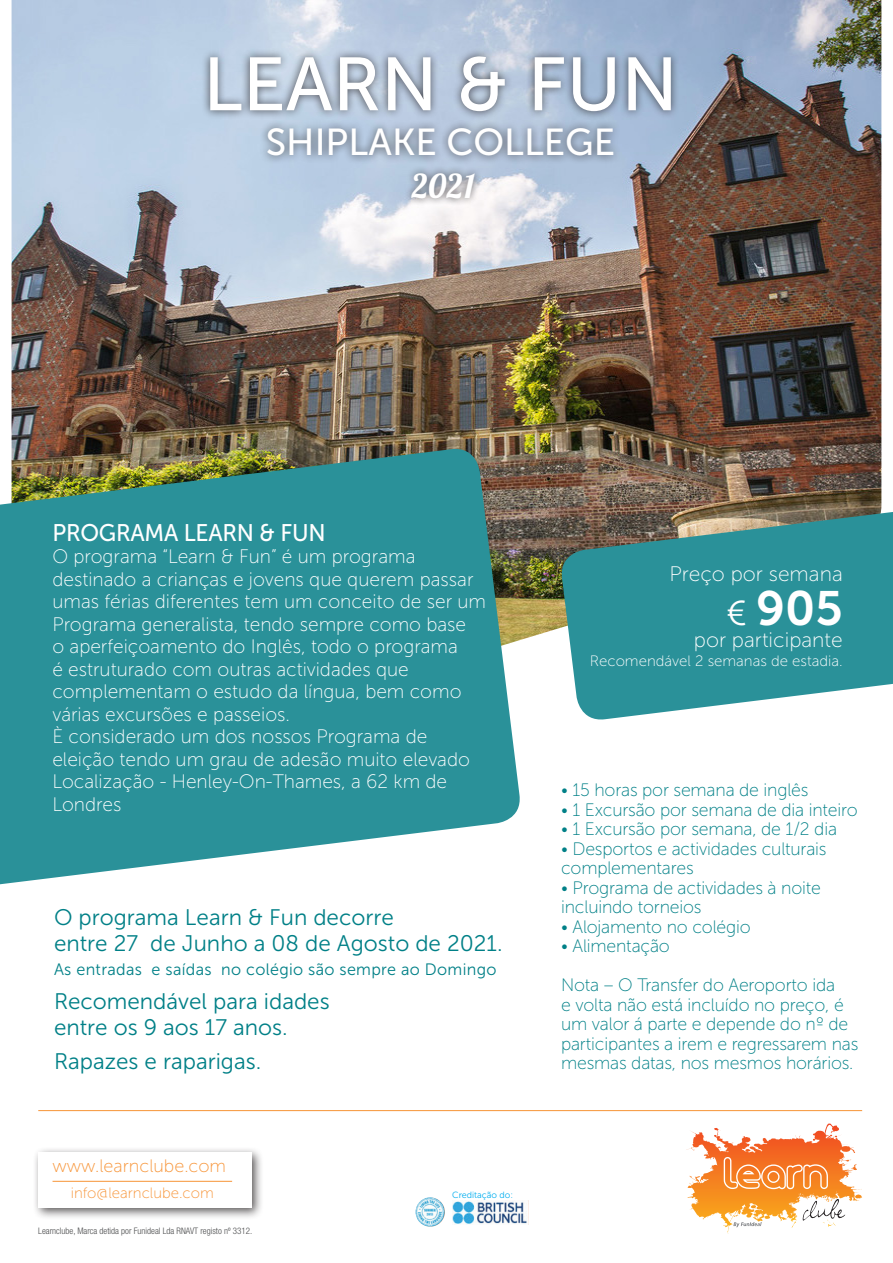
<style>
.page{position:relative;width:893px;height:1263px;background:#fff}
.page>*{position:absolute;margin:0;border:0;box-sizing:border-box;transform-origin:0 0}
.t1{font:75px "Museo Sans 500";color:#fff}
.t2{font:48px "Museo Sans 700";color:#fff}
.t3{font:37.5px "Museo Sans 500";color:#fff}
.t4{font:33px "Lobster 1.3";color:#fff}
.t5{font:24px "Museo Sans 500";letter-spacing:-.01em;color:#fff;scale:.95 1}
.t6{font:22.5px "Museo Sans 300";color:#008087}
.t7{font:21px "Museo Sans 100";color:#fff}
.t8{font:19.5px/22.5px "Museo Sans 100";color:#fff}
.t9{font:18px/19.5px "Museo Sans 100";letter-spacing:-.01em;color:#008087}
.t10{font:18px "Museo Sans 100";color:#f79437}
.t11{font:16.5px "Museo Sans 300";letter-spacing:.02em;color:#008087}
.t12{font:15px "Museo Sans 100";color:#fff}
.t13{font:15px "Museo Sans 100";color:#f79437}
.t14{font:300 condensed 9px "Helvetica Neue";color:#4b4c4d}
.t15{font:9px "Museo Sans 300";color:#00aeef}
.s1{font-family:"Museo Sans 300";font-size:34.5px}
</style>
<div class="page">
<img style="left:12px;top:0;width:869px;height:639px">
<div style="left:201px;top:47px;width:479px;height:118px;background:#231f20;opacity:.75"></div>
<svg style="left:805px;top:1124px;width:29px;height:19px"></svg>
<svg style="left:723px;top:1156px;width:106px;height:34px;background:#f59149"></svg>
<svg style="left:790px;top:1198px;width:55px;height:29px"></svg>
<svg style="left:733px;top:1222px;width:29px;height:5px"></svg>
<div style="left:32px;top:1147px;width:232px;height:73px;background:#231f20;opacity:.75"></div>
<div style="left:38px;top:1153px;width:214px;height:55px;background:#fff"></div>
<hr style="left:53px;top:1181px;width:179px;height:1px;background:#f79437">
<img style="left:416px;top:1197px;width:29px;height:30px;border-radius:15px">
<img style="left:452px;top:1200px;width:75px;height:24px">
<svg style="left:0;top:446px;width:523px;height:439px;background:#43979a"></svg>
<svg style="left:559px;top:507px;width:334px;height:213px;background:#49979a"></svg>
<hr style="left:38px;top:1110px;width:824px;height:1px;background:#f79437">
<div style="left:404px;top:165px;width:78px;height:41px;background:#231f20;opacity:.75"></div>
<p class="t1" style="left:203px;top:43px;width:476px">LEARN &amp; FUN</p>
<p class="t3" style="left:266px;top:122px;width:351px">SHIPLAKE COLLEGE</p>
<p class="t4" style="left:412px;top:165px;width:64px">2021</p>
<p class="t5" style="left:52px;top:519px;width:289px">PROGRAMA LEARN &amp; FUN</p>
<p class="t8" style="left:52px;top:545px;width:435px">O programa “Learn &amp; Fun” é um programa destinado a crianças e jovens que querem passar umas férias diferentes tem um conceito de ser um Programa generalista, tendo sempre como base<br>o aperfeiçoamento do Inglês, todo o programa<br>é estruturado com outras actividades que complementam o estudo da língua, bem como várias excursões e passeios.</p>
<p class="t8" style="left:52px;top:725px;width:419px">È considerado um dos nossos Programa de eleição tendo um grau de adesão muito elevado</p>
<p class="t8" style="left:52px;top:770px;width:396px">Localização - Henley-On-Thames, a 62 km de<br>Londres</p>
<p class="t6" style="left:54px;top:905px;width:341px">O programa Learn &amp; Fun decorre</p>
<p class="t6" style="left:54px;top:931px;width:450px">entre 27 de Junho a 08 de Agosto de 2021.</p>
<p class="t11" style="left:54px;top:960px;width:444px">As entradas e saídas no colégio são sempre ao Domingo</p>
<p class="t6" style="left:54px;top:989px;width:277px">Recomendável para idades</p>
<p class="t6" style="left:54px;top:1015px;width:235px">entre os 9 aos 17 anos.</p>
<p class="t6" style="left:54px;top:1049px;width:209px">Rapazes e raparigas.</p>
<p class="t10" style="left:53px;top:1156px;width:175px">www.learnclube.com</p>
<p class="t13" style="left:71px;top:1184px;width:145px">info@learnclube.com</p>
<p class="t14" style="left:38px;top:1225px;width:215px">Learnclube, Marca detida por Funideal Lda RNAVT registo nº 3312.</p>
<p class="t15" style="left:452px;top:1190px;width:62px">Creditação do:</p>
<p class="t7" style="left:669px;top:562px;width:175px">Preço por semana</p>
<p class="t2" style="left:727px;top:582px;width:118px"><span class="s1">€</span> 905</p>
<p class="t7" style="left:694px;top:629px;width:150px">por participante</p>
<p class="t12" style="left:590px;top:652px;width:254px">Recomendável 2 semanas de estadia.</p>
<p class="t9" style="left:561px;top:780px;width:249px">• 15 horas por semana de inglês</p>
<p class="t9" style="left:561px;top:800px;width:298px">• 1 Excursão por semana de dia inteiro</p>
<p class="t9" style="left:561px;top:819px;width:277px">• 1 Excursão por semana, de 1/2 dia</p>
<p class="t9" style="left:561px;top:839px;width:267px">• Desportos e actividades culturais complementares</p>
<p class="t9" style="left:561px;top:878px;width:261px">• Programa de actividades à noite incluindo torneios</p>
<p class="t9" style="left:561px;top:917px;width:191px">• Alojamento no colégio</p>
<p class="t9" style="left:561px;top:936px;width:110px">• Alimentação</p>
<p class="t9" style="left:561px;top:975px;width:299px">Nota – O Transfer do Aeroporto ida<br>e volta não está incluído no preço, é um valor á parte e depende do nº de participantes a irem e regressarem nas mesmas datas, nos mesmos horários.</p>
</div>
